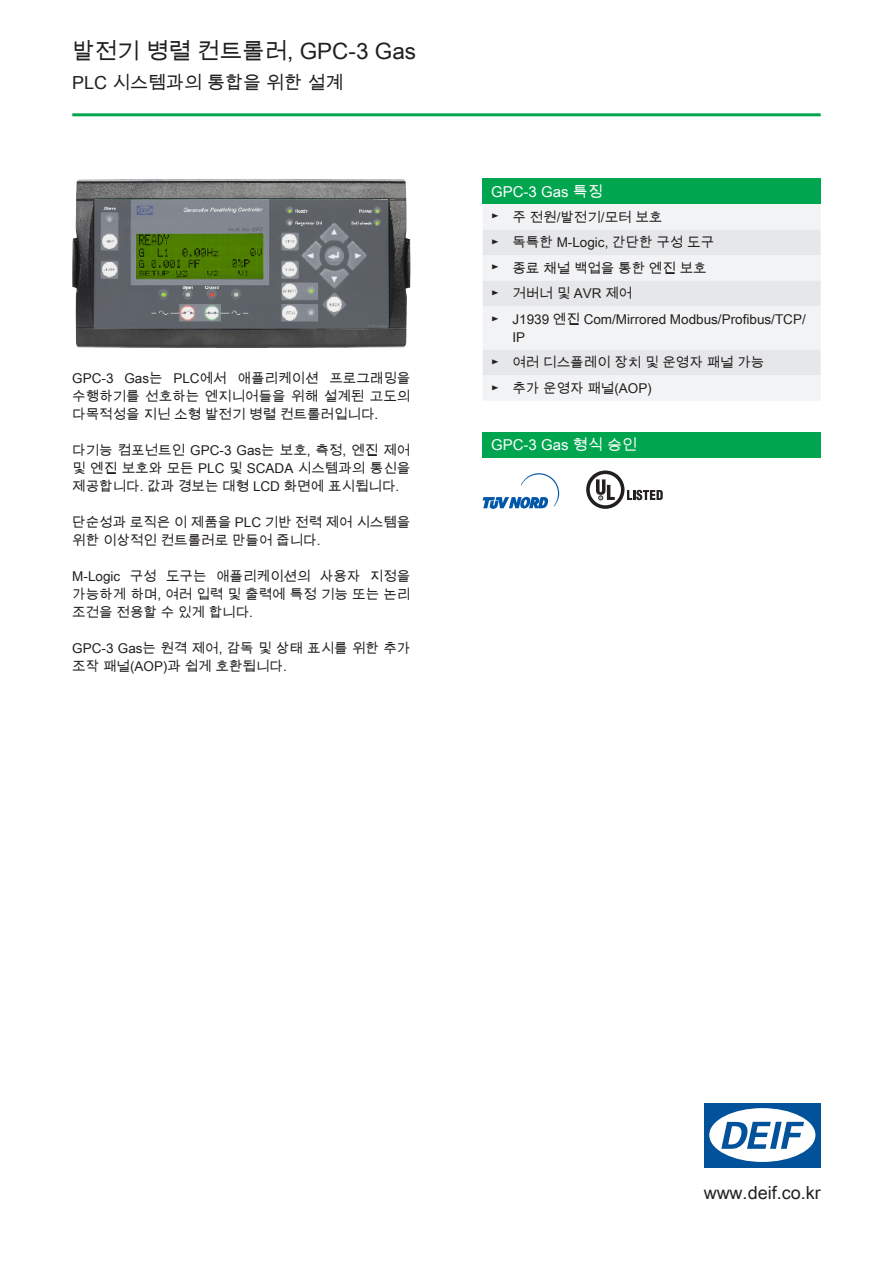
<style>
.page{position:relative;width:893px;height:1263px;background:#fff}
.page>*{position:absolute;margin:0;border:0;box-sizing:border-box;transform-origin:0 0}
.t1{font:22.5px "Arial Unicode MS";color:#231f20}
.t2{font:18px "Arial Unicode MS";color:#231f20}
.t3{font:15px "Arial Unicode MS";color:#fff}
.t4{font:13.5px/18px "Arial Unicode MS";color:#231f20}
</style>
<div class="page">
<hr style="left:72px;top:113px;width:749px;height:3px;background:#00a54f">
<img style="left:72px;top:179px;width:339px;height:169px">
<div style="left:483px;top:179px;width:338px;height:25px;background:#00a54f"></div>
<div style="left:483px;top:204px;width:338px;height:196px;background:#f2f3f4"></div>
<svg style="left:483px;top:230px;width:338px;height:145px;fill:#e6e7e9"></svg>
<div style="left:483px;top:432px;width:338px;height:26px;background:#00a54f"></div>
<svg style="left:483px;top:473px;width:76px;height:36px"></svg>
<svg style="left:586px;top:470px;width:77px;height:39px"></svg>
<div style="left:704px;top:1103px;width:117px;height:64px;background:#01529a"></div>
<div style="left:709px;top:1108px;width:106px;height:54px;background:#fff;border-radius:50%"></div>
<svg style="left:721px;top:1122px;width:83px;height:27px"></svg>
<h1 class="t1" style="left:72px;top:34px;width:345px">발전기 병렬 컨트롤러, GPC-3 Gas</h1>
<h2 class="t2" style="left:72px;top:70px;width:273px">PLC 시스템과의 통합을 위한 설계</h2>
<p class="t4" style="left:72px;top:369px;width:340px;text-align:justify">GPC-3 Gas는 PLC에서 애플리케이션 프로그래밍을 수행하기를 선호하는 엔지니어들을 위해 설계된 고도의 다목적성을 지닌 소형 발전기 병렬 컨트롤러입니다.</p>
<p class="t4" style="left:72px;top:441px;width:340px;text-align:justify">다기능 컴포넌트인 GPC-3 Gas는 보호, 측정, 엔진 제어 및 엔진 보호와 모든 PLC 및 SCADA 시스템과의 통신을 제공합니다. 값과 경보는 대형 LCD 화면에 표시됩니다.</p>
<p class="t4" style="left:72px;top:513px;width:340px">단순성과 로직은 이 제품을 PLC 기반 전력 제어 시스템을 위한 이상적인 컨트롤러로 만들어 줍니다.</p>
<p class="t4" style="left:72px;top:567px;width:340px;text-align:justify">M-Logic 구성 도구는 애플리케이션의 사용자 지정을 가능하게 하며, 여러 입력 및 출력에 특정 기능 또는 논리 조건을 전용할 수 있게 합니다.</p>
<p class="t4" style="left:72px;top:639px;width:340px">GPC-3 Gas는 원격 제어, 감독 및 상태 표시를 위한 추가 조작 패널(AOP)과 쉽게 호환됩니다.</p>
<p class="t3" style="left:491px;top:181px;width:113px">GPC-3 Gas 특징</p>
<p class="t4" style="left:491px;top:204px;width:316px;line-height:25.5px">► 주 전원/발전기/모터 보호<br>► 독특한 M-Logic, 간단한 구성 도구<br>► 종료 채널 백업을 통한 엔진 보호<br>► 거버너 및 AVR 제어<br>► J1939 엔진 Com/Mirrored Modbus/Profibus/TCP/</p>
<p class="t4" style="left:491px;top:324px;width:275px;line-height:25.5px;text-indent:21px">IP<br>► 여러 디스플레이 장치 및 운영자 패널 가능 ► 추가 운영자 패널(AOP)</p>
<p class="t3" style="left:491px;top:434px;width:147px">GPC-3 Gas 형식 승인</p>
<h2 class="t2" style="left:704px;top:1180px;width:119px">www.deif.co.kr</h2>
</div>
